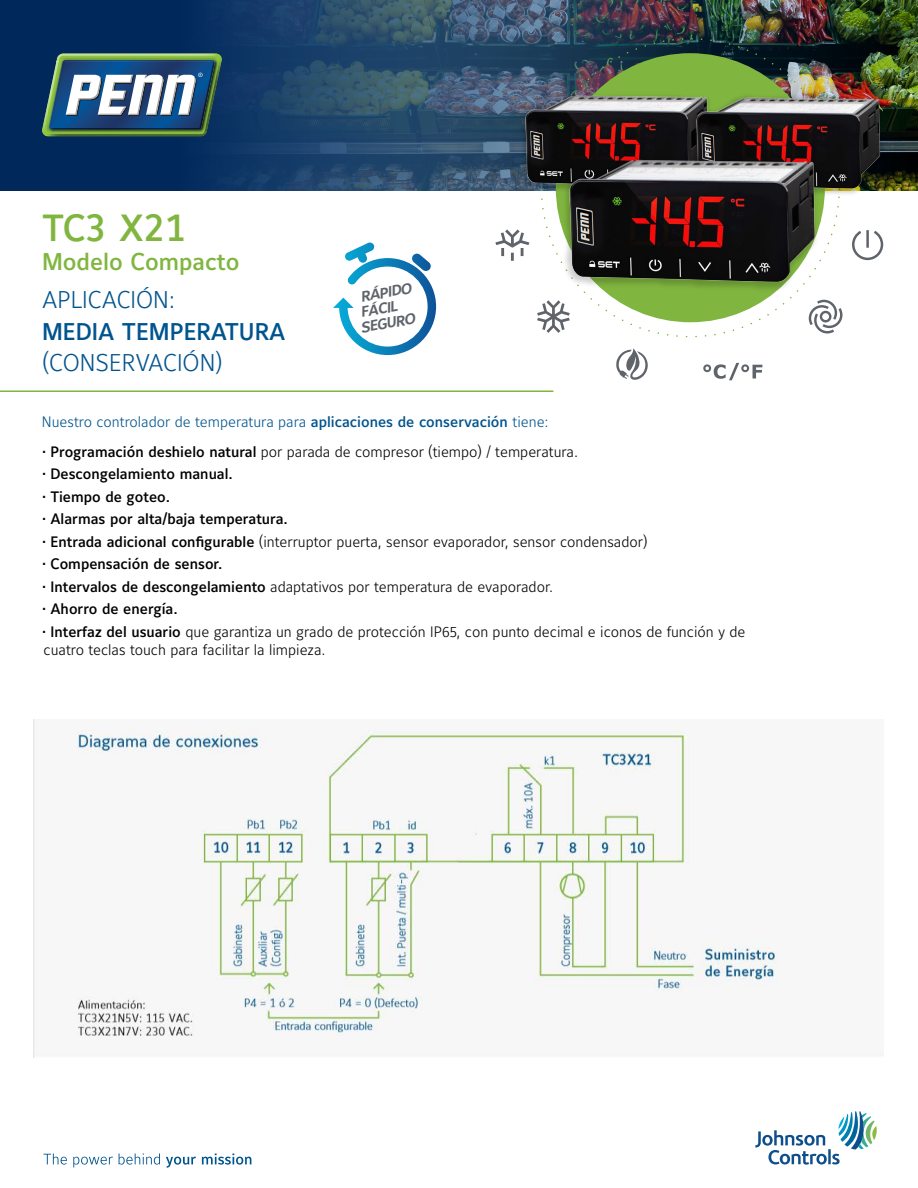
<style>
.page{position:relative;width:918px;height:1188px;background:#fff}
.page>*{position:absolute;margin:0;border:0;box-sizing:border-box;transform-origin:0 0}
.t1{font:37.5px "Maurea Medium Tf";color:#80b63f}
.t2{font:24px "Maurea Light Tf";color:#00548e}
.t3{font:24px "Maurea Medium Tf";color:#00548e}
.t4{font:24px "Maurea Medium Tf";color:#80b63f}
.t5{font:300 15px/18px "Maurea Jci Lf ML";color:#000}
.t6{font:500 15px "Maurea Jci Lf ML";color:#000}
.t7{font:300 15px "Maurea Jci Lf ML";color:#00548e}
.t8{font:italic 700 14.7px/15.1px "Maurea";color:#5f636a}
.s1{font-weight:500}
.s2{font-weight:300}
</style>
<div class="page">
<img style="left:0;top:0;width:918px;height:190px">
<svg style="left:42px;top:53px;width:180px;height:84px"></svg>
<div style="left:556px;top:53px;width:269px;height:269px;background:#80b63f;border-radius:50%"></div>
<svg style="left:703px;top:363px;width:59px;height:17px"></svg>
<svg style="left:537px;top:300px;width:33px;height:33px"></svg>
<svg style="left:495px;top:229px;width:34px;height:32px"></svg>
<svg style="left:616px;top:348px;width:32px;height:32px"></svg>
<svg style="left:809px;top:300px;width:34px;height:33px"></svg>
<svg style="left:852px;top:230px;width:31px;height:30px"></svg>
<img style="left:512px;top:88px;width:88px;height:103px">
<img style="left:520px;top:91px;width:165px;height:97px">
<img style="left:685px;top:90px;width:204px;height:108px">
<img style="left:692px;top:92px;width:191px;height:97px">
<img style="left:552px;top:149px;width:273px;height:146px">
<img style="left:563px;top:153px;width:256px;height:130px">
<svg style="left:333px;top:242px;width:104px;height:114px"></svg>
<hr style="left:0;top:391px;width:553px;height:1px;background:#80b63f">
<svg style="left:44px;top:1154px;width:207px;height:14px"></svg>
<svg style="left:755px;top:1111px;width:122px;height:54px"></svg>
<img style="left:33px;top:719px;width:745px;height:339px">
<h1 class="t1" style="left:42px;top:207px;width:145px">TC3 X21</h1>
<h2 class="t4" style="left:42px;top:248px;width:199px">Modelo Compacto</h2>
<h2 class="t2" style="left:42px;top:287px;width:135px">APLICACIÓN:</h2>
<h2 class="t3" style="left:42px;top:318px;width:245px">MEDIA TEMPERATURA</h2>
<h2 class="t2" style="left:42px;top:349px;width:182px">(CONSERVACIÓN)</h2>
<p class="t8" style="left:354px;top:291px;width:58px;text-indent:5px;rotate:-10deg">RÁPIDO<br>FÁCIL<br>SEGURO</p>
<p class="t7" style="left:42px;top:412px;width:508px">Nuestro controlador de temperatura para <span class="s1">aplicaciones de conservación</span> tiene:</p>
<p class="t5" style="left:42px;top:442px;width:537px">• <span class="s1">Programación deshielo natural</span> por parada de compresor (tiempo) / temperatura.</p>
<p class="t6" style="left:42px;top:465px;width:192px"><span class="s2">•</span> Descongelamiento manual.</p>
<p class="t6" style="left:42px;top:488px;width:130px"><span class="s2">•</span> Tiempo de goteo.</p>
<p class="t6" style="left:42px;top:510px;width:247px"><span class="s2">•</span> Alarmas por alta/baja temperatura.</p>
<p class="t5" style="left:42px;top:532px;width:607px">• <span class="s1">Entrada adicional configurable</span> (interruptor puerta, sensor evaporador, sensor condensador)</p>
<p class="t6" style="left:42px;top:555px;width:182px"><span class="s2">•</span> Compensación de sensor.</p>
<p class="t5" style="left:42px;top:577px;width:512px">• <span class="s1">Intervalos de descongelamiento</span> adaptativos por temperatura de evaporador.</p>
<p class="t6" style="left:42px;top:600px;width:137px"><span class="s2">•</span> Ahorro de energía.</p>
<p class="t5" style="left:42px;top:622px;width:705px">• <span class="s1">Interfaz del usuario</span> que garantiza un grado de protección IP65, con punto decimal e iconos de función y de cuatro teclas touch para facilitar la limpieza.</p>
</div>
